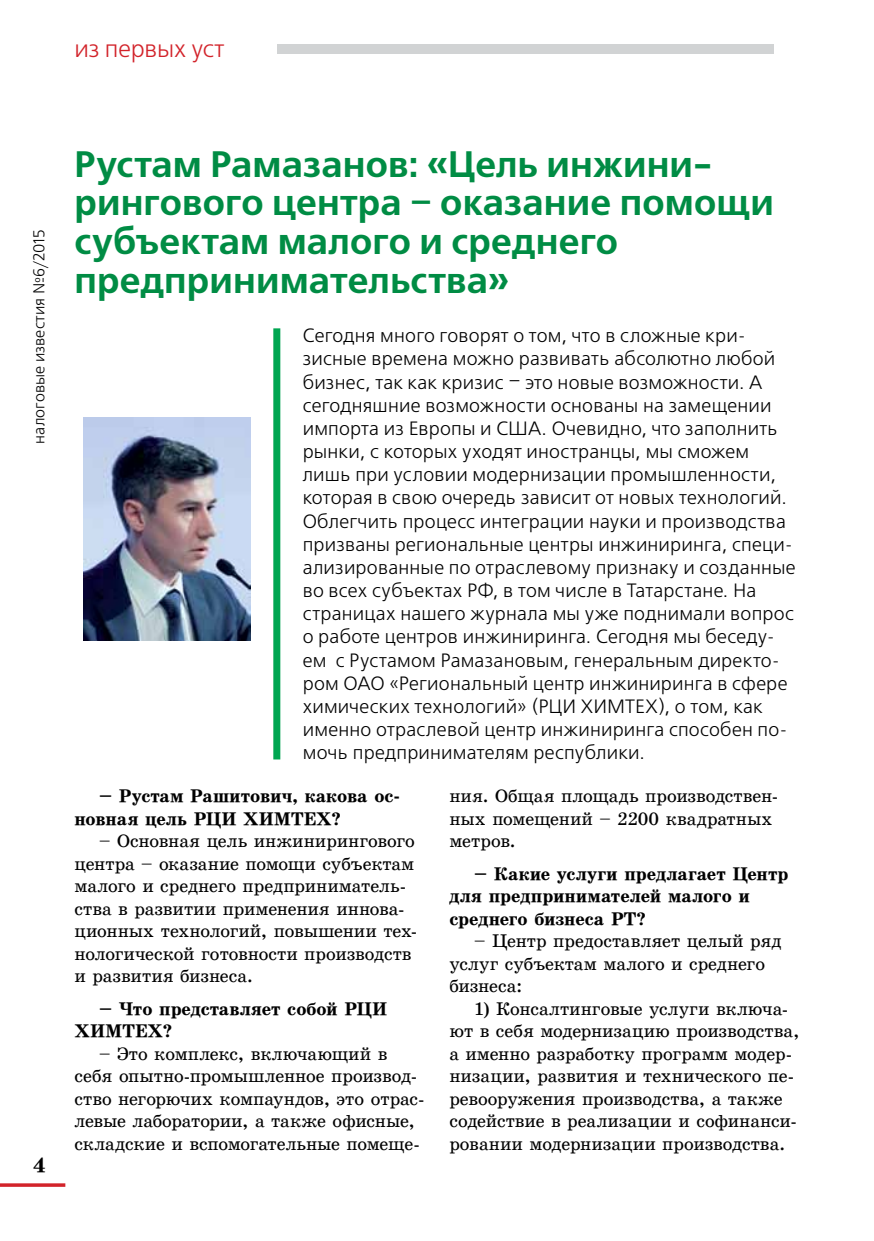
<style>
.page{position:relative;width:874px;height:1241px;background:#fff}
.page>*{position:absolute;margin:0;border:0;box-sizing:border-box;transform-origin:0 0}
.t1{font:700 36.75px/38.7px "Free Set C";letter-spacing:.005em;color:#008c44}
.t2{font:24.5px "Free Set C";letter-spacing:-.01em;color:#d2232a}
.t3{font:700 21px "School Book Cyr";color:#000}
.t4{font:19.25px/23.1px "Free Set C";letter-spacing:.01em;color:#000}
.t5{font:18.38px/22.6px "School Book Cyr";letter-spacing:-.005em;color:#000}
.t6{font:700 18.38px/22.6px "School Book Cyr";letter-spacing:-.005em;color:#000}
.t7{font:15.75px "Free Set C";letter-spacing:.005em;color:#000}
</style>
<div class="page">
<hr style="left:0;top:1183px;width:65px;height:3px;background:#d2232a">
<div style="left:277px;top:44px;width:496px;height:10px;background:#d1d3d4"></div>
<div style="left:273px;top:328px;width:7px;height:431px;background:#00a651"></div>
<img style="left:83px;top:418px;width:168px;height:222px">
<p class="t2" style="left:74px;top:35px;width:151px">из первых уст</p>
<p class="t7" style="left:31px;top:443px;width:216px;rotate:-90deg">налоговые известия №6/2015</p>
<p class="t3" style="left:33px;top:1152px;width:14px">4</p>
<h1 class="t1" style="left:74px;top:146px;width:700px">Рустам Рамазанов: «Цель инжини&shy;рингового центра – оказание помощи субъектам малого и среднего предпринимательства»</h1>
<p class="t4" style="left:302px;top:325px;width:494px">Сегодня много говорят о том, что в сложные кри&shy;зисные времена можно развивать абсолютно любой бизнес, так как кризис – это новые возможности. А сегодняшние возможности основаны на замещении импорта из Европы и США. Очевидно, что заполнить рынки, с которых уходят иностранцы, мы сможем лишь при условии модернизации промышленности, которая в свою очередь зависит от новых технологий.<br>Облегчить процесс интеграции науки и производства призваны региональные центры инжиниринга, специ&shy;ализированные по отраслевому признаку и созданные во всех субъектах РФ, в том числе в Татарстане. На страницах нашего журнала мы уже поднимали вопрос о работе центров инжиниринга. Сегодня мы беседу&shy;ем с Рустамом Рамазановым, генеральным директо&shy;ром ОАО «Региональный центр инжиниринга в сфере химических технологий» (РЦИ ХИМТЕХ), о том, как именно отраслевой центр инжиниринга способен по&shy;мочь предпринимателям республики.</p>
<p class="t6" style="left:74px;top:784px;width:327px;text-indent:25px">– Рустам Рашитович, какова ос&shy;новная цель РЦИ ХИМТЕХ?</p>
<p class="t5" style="left:74px;top:829px;width:344px;text-indent:25px">– Основная цель инжинирингового центра – оказание помощи субъектам малого и среднего предприниматель&shy;ства в развитии применения иннова&shy;ционных технологий, повышении тех&shy;нологической готовности производств и развития бизнеса.</p>
<p class="t6" style="left:74px;top:996px;width:314px;text-indent:25px">– Что представляет собой РЦИ<br>ХИМТЕХ?</p>
<p class="t5" style="left:74px;top:1041px;width:351px;text-indent:25px">– Это комплекс, включающий в себя опытно-промышленное производ&shy;ство негорючих компаундов, это отрас&shy;левые лаборатории, а также офисные, складские и вспомогательные помеще-</p>
<p class="t5" style="left:449px;top:784px;width:330px">ния. Общая площадь производствен&shy;ных помещений – 2200 квадратных метров.</p>
<p class="t6" style="left:449px;top:861px;width:340px;text-indent:25px">– Какие услуги предлагает Центр для предпринимателей малого и среднего бизнеса РТ?</p>
<p class="t5" style="left:449px;top:929px;width:334px;text-indent:25px">– Центр предоставляет целый ряд услуг субъектам малого и среднего бизнеса:</p>
<p class="t5" style="left:449px;top:996px;width:351px;text-indent:25px">1) Консалтинговые услуги включа&shy;ют в себя модернизацию производства, а именно разработку программ модер&shy;низации, развития и технического пе&shy;ревооружения производства, а также содействие в реализации и софинанси&shy;ровании модернизации производства.</p>
</div>
